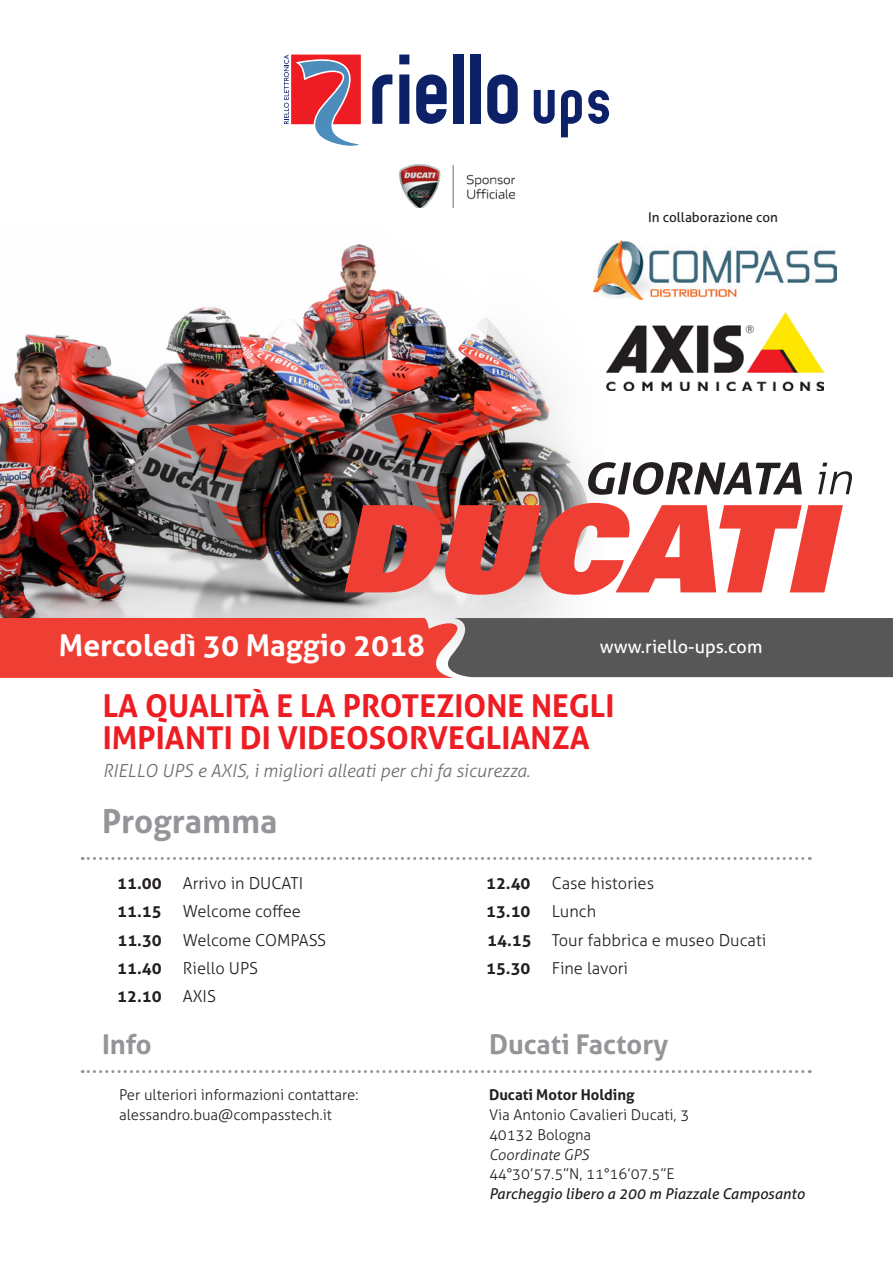
<style>
.page{position:relative;width:893px;height:1263px;background:#fff}
.page>*{position:absolute;margin:0;border:0;box-sizing:border-box;transform-origin:0 0}
.t1{font:700 33px "Aller";color:#939598}
.t2{font:700 31.5px/31.5px "Aller";color:#ee1d23}
.t3{font:700 30px "Aller";color:#fff}
.t4{font:700 27.3px "Aller";color:#939598}
.t5{font:italic 300 18px "Aller";color:#6c6d70}
.t6{font:18px "Aller";color:#fff}
.t7{font:300 16.5px "Aller";color:#231f20}
.t8{font:700 16.5px "Aller";color:#231f20}
.t9{font:300 14.85px "Aller";color:#231f20}
.t10{font:italic 14.85px "Aller";color:#231f20}
.t11{font:700 14.85px "Aller";color:#231f20}
.t12{font:italic 300 14.85px "Aller";color:#231f20}
.t13{font:13.5px "Aller";color:#231f20}
.s1{font-weight:700}
</style>
<div class="page">
<img style="left:0;top:244px;width:598px;height:374px">
<svg style="left:0;top:618px;width:893px;height:60px;background:#a64e49"></svg>
<svg style="left:588px;top:462px;width:214px;height:33px"></svg>
<svg style="left:818px;top:463px;width:34px;height:31px"></svg>
<svg style="left:344px;top:503px;width:499px;height:92px"></svg>
<svg style="left:82px;top:857px;width:728px;height:3px"></svg>
<svg style="left:82px;top:1070px;width:728px;height:3px"></svg>
<svg style="left:534px;top:90px;width:21px;height:34px"></svg>
<svg style="left:561px;top:90px;width:21px;height:47px"></svg>
<svg style="left:588px;top:90px;width:21px;height:34px"></svg>
<svg style="left:372px;top:74px;width:20px;height:50px"></svg>
<svg style="left:399px;top:55px;width:10px;height:69px"></svg>
<svg style="left:416px;top:74px;width:31px;height:50px"></svg>
<div style="left:453px;top:55px;width:11px;height:69px;background:#0d2169"></div>
<div style="left:470px;top:55px;width:10px;height:69px;background:#0d2169"></div>
<svg style="left:487px;top:74px;width:31px;height:50px"></svg>
<svg style="left:284px;top:54px;width:77px;height:92px"></svg>
<img style="left:399px;top:165px;width:115px;height:43px">
<img style="left:593px;top:240px;width:244px;height:60px">
<img style="left:606px;top:313px;width:218px;height:78px">
<p class="t13" style="left:648px;top:208px;width:131px">In collaborazione con</p>
<p class="t3" style="left:59px;top:627px;width:368px">Mercoledì 30 Maggio 2018</p>
<p class="t6" style="left:600px;top:635px;width:164px">www.riello-ups.com</p>
<p class="t2" style="left:103px;top:690px;width:513px">LA QUALITÀ E LA PROTEZIONE NEGLI<br>IMPIANTI DI VIDEOSORVEGLIANZA</p>
<p class="t5" style="left:103px;top:759px;width:429px">RIELLO UPS e AXIS, i migliori alleati per chi fa sicurezza.</p>
<p class="t1" style="left:102px;top:801px;width:177px">Programma</p>
<p class="t8" style="left:117px;top:873px;width:46px">11.00</p>
<p class="t7" style="left:183px;top:873px;width:122px">Arrivo in DUCATI</p>
<p class="t8" style="left:117px;top:901px;width:46px">11.15</p>
<p class="t7" style="left:183px;top:902px;width:120px">Welcome coffee</p>
<p class="t8" style="left:117px;top:930px;width:46px">11.30</p>
<p class="t7" style="left:183px;top:930px;width:145px">Welcome COMPASS</p>
<p class="t8" style="left:117px;top:958px;width:46px">11.40</p>
<p class="t7" style="left:183px;top:958px;width:77px">Riello UPS</p>
<p class="t8" style="left:117px;top:986px;width:46px">12.10</p>
<p class="t7" style="left:183px;top:987px;width:35px">AXIS</p>
<p class="t8" style="left:486px;top:873px;width:46px">12.40</p>
<p class="t7" style="left:552px;top:873px;width:104px">Case histories</p>
<p class="t8" style="left:486px;top:901px;width:46px">13.10</p>
<p class="t7" style="left:552px;top:902px;width:46px">Lunch</p>
<p class="t7" style="left:487px;top:930px;width:280px"><span class="s1">14.15</span> Tour fabbrica e museo Ducati</p>
<p class="t8" style="left:486px;top:958px;width:46px">15.30</p>
<p class="t7" style="left:552px;top:958px;width:78px">Fine lavori</p>
<p class="t4" style="left:102px;top:1027px;width:51px">Info</p>
<p class="t4" style="left:489px;top:1027px;width:181px">Ducati Factory</p>
<p class="t9" style="left:119px;top:1086px;width:241px">Per ulteriori informazioni contattare:</p>
<p class="t9" style="left:119px;top:1106px;width:214px">alessandro.bua@compasstech.it</p>
<p class="t11" style="left:489px;top:1085px;width:147px">Ducati Motor Holding</p>
<p class="t9" style="left:489px;top:1106px;width:202px">Via Antonio Cavalieri Ducati, 3</p>
<p class="t9" style="left:489px;top:1125px;width:104px">40132 Bologna</p>
<p class="t12" style="left:489px;top:1145px;width:102px">Coordinate GPS</p>
<p class="t9" style="left:489px;top:1165px;width:187px">44°30’57.5”N, 11°16’07.5”E</p>
<p class="t10" style="left:489px;top:1185px;width:317px">Parcheggio libero a 200 m Piazzale Camposanto</p>
</div>
